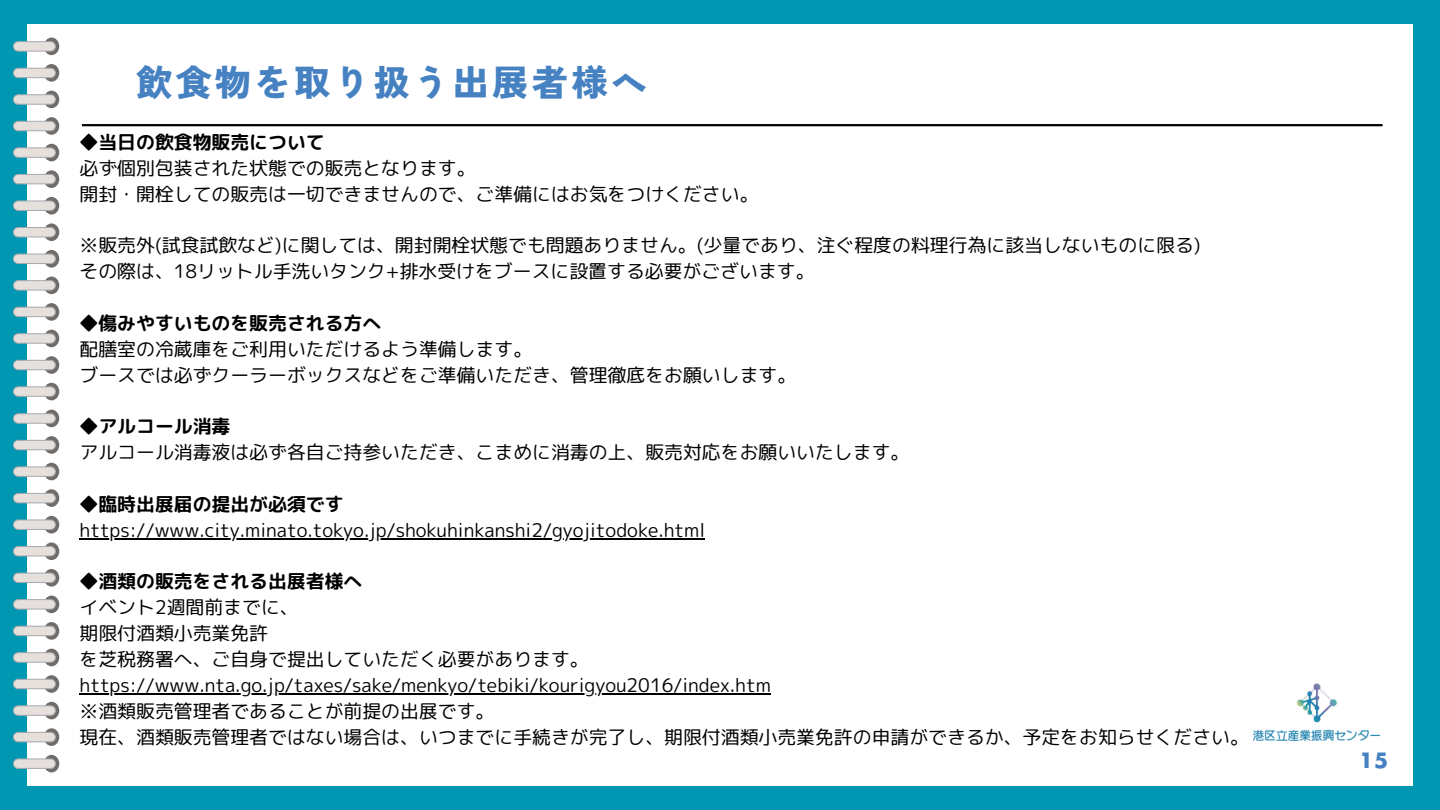
<style>
.page{position:relative;width:1440px;height:810px;background:#0097b2}
.page>*{position:absolute;margin:0;border:0;box-sizing:border-box;transform-origin:0 0}
.t1{font:900 36px "Zen Kaku Gothic New";letter-spacing:.1em;color:#4681c2}
.t2{font:700 20.6px "Futura LT Pro";color:#4681c2}
.t3{font:18.9px "rounded mplus 1 p regular";color:#000}
.t4{font:18.9px "rounded mplus 1 p bold";color:#000}
</style>
<div class="page">
<div style="left:27px;top:24px;width:1386px;height:762px;background:#fff"></div>
<svg style="left:13px;top:38px;width:46px;height:362px"></svg>
<svg style="left:13px;top:410px;width:46px;height:362px"></svg>
<hr style="left:82px;top:124px;width:1301px;height:2px;background:#000">
<hr style="left:80px;top:538px;width:625px;height:2px;background:#000">
<hr style="left:80px;top:693px;width:691px;height:2px;background:#000">
<img style="left:1253px;top:683px;width:127px;height:58px">
<h1 class="t1" style="left:136px;top:55px;width:513px">飲食物を取り扱う出展者様へ</h1>
<p class="t4" style="left:80px;top:129px;width:247px">◆当日の飲食物販売について</p>
<p class="t3" style="left:80px;top:154px;width:398px">必ず個別包装された状態での販売となります。</p>
<p class="t3" style="left:80px;top:180px;width:680px">開封・開栓しての販売は一切できませんので、ご準備にはお気をつけください。</p>
<p class="t3" style="left:80px;top:232px;width:1123px">※販売外(試食試飲など)に関しては、開封開栓状態でも問題ありません。(少量であり、注ぐ程度の料理行為に該当しないものに限る)</p>
<p class="t3" style="left:80px;top:258px;width:737px">その際は、18リットル手洗いタンク+排水受けをブースに設置する必要がございます。</p>
<p class="t4" style="left:80px;top:310px;width:303px">◆傷みやすいものを販売される方へ</p>
<p class="t3" style="left:80px;top:335px;width:454px">配膳室の冷蔵庫をご利用いただけるよう準備します。</p>
<p class="t3" style="left:80px;top:361px;width:718px">ブースでは必ずクーラーボックスなどをご準備いただき、管理徹底をお願いします。</p>
<p class="t4" style="left:80px;top:413px;width:152px">◆アルコール消毒</p>
<p class="t3" style="left:80px;top:439px;width:831px">アルコール消毒液は必ず各自ご持参いただき、こまめに消毒の上、販売対応をお願いいたします。</p>
<p class="t4" style="left:80px;top:491px;width:266px">◆臨時出展届の提出が必須です</p>
<p class="t3" style="left:80px;top:516px;width:627px">https://www.city.minato.tokyo.jp/shokuhinkanshi2/gyojitodoke.html</p>
<p class="t4" style="left:80px;top:568px;width:284px">◆酒類の販売をされる出展者様へ</p>
<p class="t3" style="left:80px;top:594px;width:221px">イベント2週間前までに、</p>
<p class="t3" style="left:80px;top:620px;width:190px">期限付酒類小売業免許</p>
<p class="t3" style="left:80px;top:646px;width:511px">を芝税務署へ、ご自身で提出していただく必要があります。</p>
<p class="t3" style="left:80px;top:672px;width:693px">https://www.nta.go.jp/taxes/sake/menkyo/tebiki/kourigyou2016/index.htm</p>
<p class="t3" style="left:80px;top:697px;width:416px">※酒類販売管理者であることが前提の出展です。</p>
<p class="t3" style="left:80px;top:723px;width:1171px">現在、酒類販売管理者ではない場合は、いつまでに手続きが完了し、期限付酒類小売業免許の申請ができるか、予定をお知らせください。</p>
<p class="t2" style="left:1359px;top:751px;width:31px">15</p>
</div>
